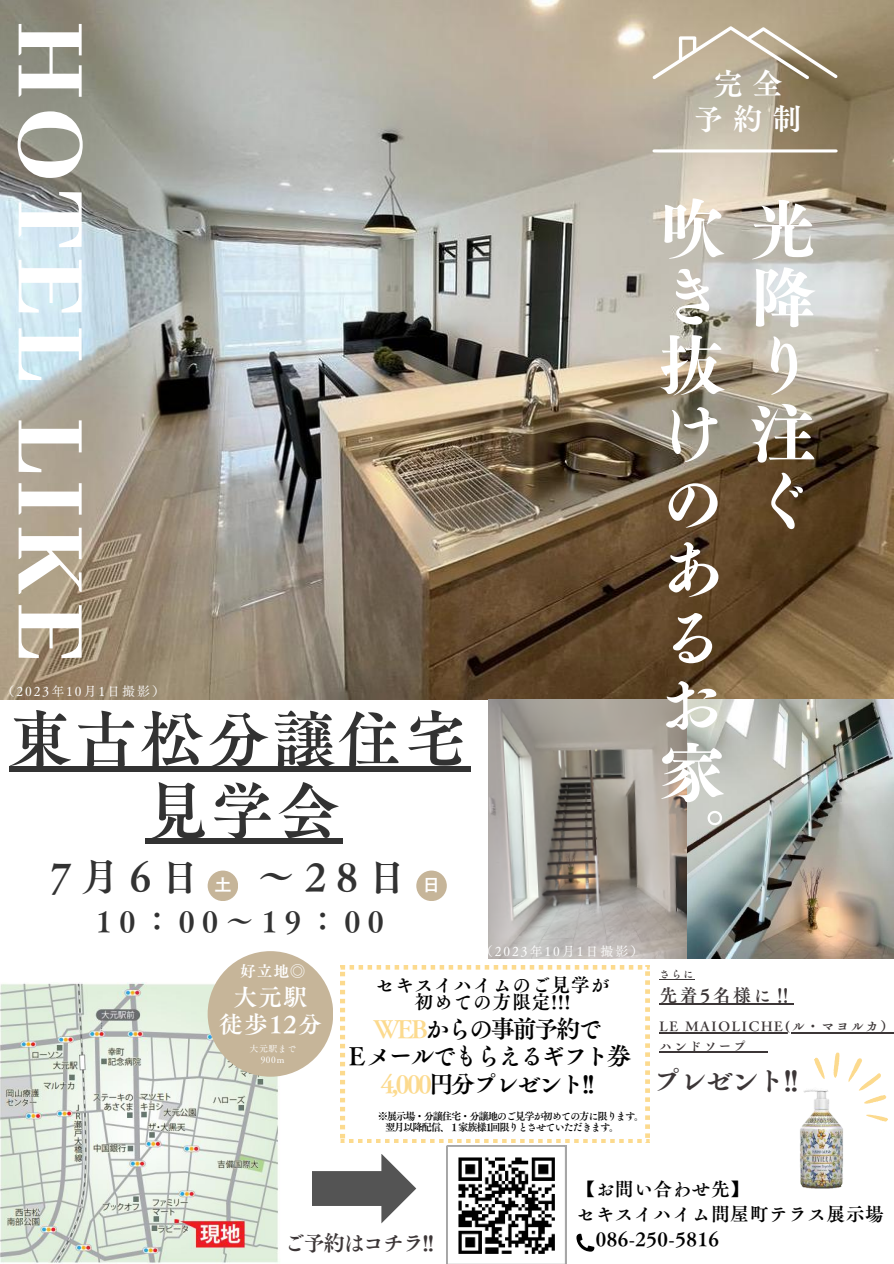
<style>
.page{position:relative;width:894px;height:1264px;background:#fff}
.page>*{position:absolute;margin:0;border:0;box-sizing:border-box;transform-origin:0 0}
.t1{font:800 107.4px "Abhaya Libre";letter-spacing:.08em;color:#fff}
.t2{font:65.7px/68.1px "Canva Tsuku AMD Min Std E";letter-spacing:.39em;color:#fff}
.t3{font:62.7px/71.7px "Canva Tsuku A Old Min Pr 6 N B";letter-spacing:.05em;color:#323232;text-align:center}
.t4{font:38.1px "Canva Tsuku A Old Min Pr 6 N B";letter-spacing:.26em;color:#323232}
.t5{font:30px/34.8px "Canva Tsuku A Old Min Pr 6 N B";color:#fff;text-align:center}
.t6{font:28.5px "Canva Tsuku A Old Min Pr 6 N B";letter-spacing:.26em;color:#323232}
.t7{font:28.5px "Canva Tsuku A Old Min Pr 6 N B";letter-spacing:-.085em;color:#3c3637}
.t8{font:24.45px/27px "Canva Tsuku A Old Min Pr 6 N B";letter-spacing:-.11em;color:#000;text-align:center}
.t9{font:23.7px/27.3px "Canva Tsuku A Old Min Pr 6 N B";letter-spacing:.05em;color:#fff;text-align:center}
.t10{font:21.6px "Canva Tsuku A Old Min Pr 6 N B";letter-spacing:-.085em;color:#3c3637}
.t11{font:19.05px/17.2px "Canva Tsuku A Old Min Pr 6 N B";letter-spacing:.025em;color:#000;text-align:center}
.t12{font:18.75px "Canva Tsuku A Old Min Pr 6 N B";letter-spacing:.025em;color:#000}
.t13{font:18px "Canva Tsuku A Old Min Pr 6 N B";letter-spacing:.135em;color:#3c3637}
.t14{font:17.1px "Canva Cezanne Pro N DB";color:#fff}
.t15{font:15.75px "Canva Tsuku A Old Min Pr 6 N B";color:#fff}
.t16{font:13.05px "Canva Tsuku A Old Min Pr 6 N R";letter-spacing:.15em;color:#fff}
.t17{font:13.05px/19.5px "Canva Tsuku A Old Min Pr 6 N B";letter-spacing:.135em;color:#3c3637}
.t18{font:10.5px "Canva Tsuku A Old Min Pr 6 N B";color:#3c3637}
.t19{font:10.35px/11.2px "Canva Tsuku A Old Min Pr 6 N B";letter-spacing:-.115em;color:#000}
.t20{font:9px/10.4px "Canva Tsuku A Old Min Pr 6 N R";letter-spacing:.05em;color:#fff;text-align:center}
.s1{color:#fcda8e}
</style>
<div class="page">
<img style="left:0;top:0;width:893px;height:699px">
<svg style="left:446px;top:1145px;width:120px;height:118px"></svg>
<img style="left:488px;top:699px;width:405px;height:259px">
<svg style="left:652px;top:26px;width:185px;height:53px;background:#baad95"></svg>
<hr style="left:653px;top:149px;width:182px;height:3px;background:#fff">
<img style="left:0;top:982px;width:281px;height:281px">
<svg style="left:312px;top:1154px;width:104px;height:69px"></svg>
<div style="left:416px;top:870px;width:30px;height:31px;background:#c6b599;border-radius:50%"></div>
<div style="left:207px;top:870px;width:31px;height:31px;background:#c6b599;border-radius:50%"></div>
<div style="left:9px;top:766px;width:461px;height:6px;background:#323232"></div>
<div style="left:145px;top:838px;width:197px;height:5px;background:#323232"></div>
<svg style="left:340px;top:965px;width:309px;height:177px"></svg>
<svg style="left:576px;top:1233px;width:19px;height:19px"></svg>
<div style="left:207px;top:951px;width:126px;height:125px;background:#c6b599;border-radius:50%"></div>
<img style="left:800px;top:1090px;width:43px;height:99px">
<svg style="left:808px;top:1052px;width:80px;height:76px"></svg>
<hr style="left:659px;top:1032px;width:234px;height:1px;background:#3c3637">
<hr style="left:659px;top:1051px;width:103px;height:2px;background:#3c3637">
<hr style="left:659px;top:978px;width:36px;height:1px;background:#3c3637">
<hr style="left:659px;top:1003px;width:135px;height:2px;background:#3c3637">
<h1 class="t1" style="left:109px;top:22px;width:642px;rotate:90deg">HOTEL LIKE</h1>
<p class="t16" style="left:2px;top:684px;width:165px">（2023年10月 1日撮影）</p>
<h3 class="t3" style="left:9px;top:703px;width:459px">東古松分譲住宅見学会</h3>
<h3 class="t4" style="left:50px;top:857px;width:135px">7月 6日</h3>
<h3 class="t4" style="left:257px;top:857px;width:135px">～ 28日</h3>
<h3 class="t14" style="left:214px;top:875px;width:17px">土</h3>
<h3 class="t14" style="left:423px;top:875px;width:13px">日</h3>
<h3 class="t6" style="left:96px;top:907px;width:289px">10：00～ 19：00</h3>
<p class="t16" style="left:480px;top:944px;width:165px">（2023年10月 1日撮影）</p>
<h3 class="t15" style="left:240px;top:962px;width:67px">好立地◎</h3>
<h3 class="t9" style="left:219px;top:983px;width:104px">大元駅徒歩12分</h3>
<p class="t20" style="left:249px;top:1043px;width:48px">大元駅まで<br>900ｍ</p>
<h3 class="t11" style="left:375px;top:975px;width:235px">セキスイハイムのご見学が初めての方限定!!!</h3>
<h3 class="t8" style="left:344px;top:1015px;width:288px"><span class="s1">WEB</span>からの事前予約で<br>Ｅメールでもらえるギフト券<br><span class="s1">4,000</span>円分プレゼント!!</h3>
<p class="t19" style="left:385px;top:1110px;width:261px;text-indent:-7px">※展示場・分譲住宅・分譲地のご見学が初めての方に限ります。翌月以降配信、１家族様1回限りとさせていただきます。</p>
<h3 class="t5" style="left:693px;top:66px;width:110px">完全<br>予約制</h3>
<h2 class="t2" style="left:659px;top:194px;width:158px">吹光き降抜りけ注のぐあ<br>る<br>お<br>家<br>。</h2>
<p class="t18" style="left:659px;top:968px;width:36px">さらに</p>
<h3 class="t13" style="left:659px;top:985px;width:134px">先着5名様に‼</h3>
<p class="t17" style="left:659px;top:1016px;width:235px">LE MAIOLICHE(ル・マヨルカ）ハンドソープ</p>
<h3 class="t7" style="left:652px;top:1065px;width:148px">プレゼント!!</h3>
<h3 class="t10" style="left:284px;top:1231px;width:152px">ご予約はコチラ!!</h3>
<h3 class="t12" style="left:576px;top:1179px;width:174px">【お問い合わせ先】</h3>
<h3 class="t12" style="left:576px;top:1204px;width:309px">セキスイハイム問屋町テラス展示場</h3>
<h3 class="t12" style="left:595px;top:1229px;width:125px">086-250-5816</h3>
</div>
